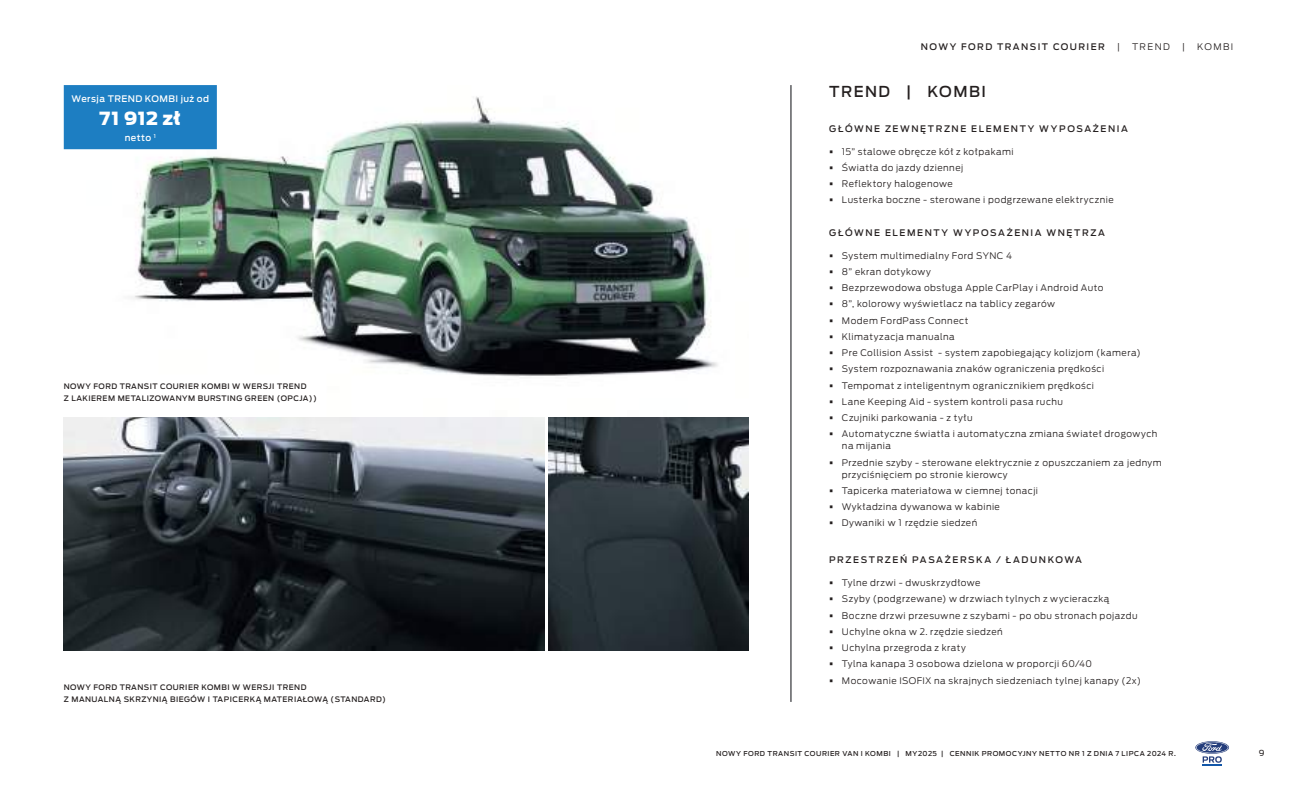
<style>
.page{position:relative;width:1297px;height:787px;background:#fff}
.page>*{position:absolute;margin:0;border:0;box-sizing:border-box;transform-origin:0 0}
.t1{font:900 18px "Ford Antenna";letter-spacing:.025em;color:#fff}
.t2{font:500 15px "Ford Antenna";letter-spacing:.095em;color:#241f1f}
.t3{font:300 9px/12px "Ford Antenna";letter-spacing:.05em;color:#241f1f}
.t4{font:500 9px "Ford Antenna";letter-spacing:.175em;color:#241f1f}
.t5{font:500 9px "Ford Antenna";letter-spacing:.05em;color:#fff}
.t6{font:8.25px "Ford Antenna";color:#241f1f}
.t7{font:500 7.5px/12px "Ford Antenna";letter-spacing:.06em;color:#241f1f}
.t8{font:500 6.75px "Ford Antenna";letter-spacing:.075em;color:#241f1f}
.s1{font-weight:900;font-size:10.5px}
</style>
<div class="page">
<svg style="left:1196px;top:741px;width:32px;height:24px"></svg>
<hr style="left:791px;top:85px;width:1px;height:617px;background:#0a0b10">
<img style="left:64px;top:417px;width:480px;height:234px">
<img style="left:549px;top:417px;width:199px;height:234px">
<img style="left:64px;top:96px;width:654px;height:281px">
<div style="left:64px;top:85px;width:153px;height:64px;background:#1d7ec2"></div>
<p class="t5" style="left:71px;top:91px;width:139px">Wersja TREND KOMBI już od</p>
<h1 class="t1" style="left:100px;top:102px;width:83px">71 912 zł</h1>
<p class="t5" style="left:125px;top:130px;width:33px">netto <sup>1</sup></p>
<p class="t7" style="left:64px;top:379px;width:255px">NOWY FORD TRANSIT COURIER KOMBI W WERSJI TREND<br>Z LAKIEREM METALIZOWANYM BURSTING GREEN (OPCJA))</p>
<p class="t7" style="left:64px;top:680px;width:324px">NOWY FORD TRANSIT COURIER KOMBI W WERSJI TREND<br>Z MANUALNĄ SKRZYNIĄ BIEGÓW I TAPICERKĄ MATERIAŁOWĄ (STANDARD)</p>
<p class="t4" style="left:921px;top:39px;width:185px">NOWY FORD TRANSIT COURIER</p>
<p class="t3" style="left:1117px;top:39px;width:4px">|</p>
<p class="t3" style="left:1132px;top:39px;width:39px">TREND</p>
<p class="t3" style="left:1182px;top:39px;width:4px">|</p>
<p class="t3" style="left:1197px;top:39px;width:38px">KOMBI</p>
<h2 class="t2" style="left:829px;top:78px;width:158px">TREND | KOMBI</h2>
<p class="t4" style="left:829px;top:121px;width:300px">GŁÓWNE ZEWNĘTRZNE ELEMENTY WYPOSAŻENIA</p>
<p class="t3" style="left:829px;top:144px;width:186px"><span class="s1">•</span> 15” stalowe obręcze kół z kołpakami</p>
<p class="t3" style="left:829px;top:160px;width:136px"><span class="s1">•</span> Światła do jazdy dziennej</p>
<p class="t3" style="left:829px;top:177px;width:125px"><span class="s1">•</span> Reflektory halogenowe</p>
<p class="t3" style="left:829px;top:193px;width:286px"><span class="s1">•</span> Lusterka boczne - sterowane i podgrzewane elektrycznie</p>
<p class="t4" style="left:829px;top:225px;width:277px">GŁÓWNE ELEMENTY WYPOSAŻENIA WNĘTRZA</p>
<p class="t3" style="left:829px;top:248px;width:184px"><span class="s1">•</span> System multimedialny Ford SYNC 4</p>
<p class="t3" style="left:829px;top:264px;width:103px"><span class="s1">•</span> 8” ekran dotykowy</p>
<p class="t3" style="left:829px;top:281px;width:276px"><span class="s1">•</span> Bezprzewodowa obsługa Apple CarPlay i Android Auto</p>
<p class="t3" style="left:829px;top:297px;width:227px"><span class="s1">•</span> 8”, kolorowy wyświetlacz na tablicy zegarów</p>
<p class="t3" style="left:829px;top:313px;width:141px"><span class="s1">•</span> Modem FordPass Connect</p>
<p class="t3" style="left:829px;top:329px;width:127px"><span class="s1">•</span> Klimatyzacja manualna</p>
<p class="t3" style="left:829px;top:346px;width:313px"><span class="s1">•</span> Pre Collision Assist - system zapobiegający kolizjom (kamera)</p>
<p class="t3" style="left:829px;top:362px;width:276px"><span class="s1">•</span> System rozpoznawania znaków ograniczenia prędkości</p>
<p class="t3" style="left:829px;top:378px;width:266px"><span class="s1">•</span> Tempomat z inteligentnym ogranicznikiem prędkości</p>
<p class="t3" style="left:829px;top:394px;width:235px"><span class="s1">•</span> Lane Keeping Aid - system kontroli pasa ruchu</p>
<p class="t3" style="left:829px;top:411px;width:145px"><span class="s1">•</span> Czujniki parkowania - z tyłu</p>
<p class="t3" style="left:842px;top:427px;width:317px;text-indent:-13px"><span class="s1">•</span> Automatyczne światła i automatyczna zmiana świateł drogowych na mijania</p>
<p class="t3" style="left:842px;top:455px;width:321px;text-indent:-13px"><span class="s1">•</span> Przednie szyby - sterowane elektrycznie z opuszczaniem za jednym przyciśnięciem po stronie kierowcy</p>
<p class="t3" style="left:829px;top:483px;width:210px"><span class="s1">•</span> Tapicerka materiałowa w ciemnej tonacji</p>
<p class="t3" style="left:829px;top:500px;width:172px"><span class="s1">•</span> Wykładzina dywanowa w kabinie</p>
<p class="t3" style="left:829px;top:516px;width:150px"><span class="s1">•</span> Dywaniki w 1 rzędzie siedzeń</p>
<p class="t4" style="left:829px;top:552px;width:254px">PRZESTRZEŃ PASAŻERSKA / ŁADUNKOWA</p>
<p class="t3" style="left:829px;top:575px;width:153px"><span class="s1">•</span> Tylne drzwi - dwuskrzydłowe</p>
<p class="t3" style="left:829px;top:592px;width:282px"><span class="s1">•</span> Szyby (podgrzewane) w drzwiach tylnych z wycieraczką</p>
<p class="t3" style="left:829px;top:608px;width:310px"><span class="s1">•</span> Boczne drzwi przesuwne z szybami - po obu stronach pojazdu</p>
<p class="t3" style="left:829px;top:624px;width:175px"><span class="s1">•</span> Uchylne okna w 2. rzędzie siedzeń</p>
<p class="t3" style="left:829px;top:640px;width:138px"><span class="s1">•</span> Uchylna przegroda z kraty</p>
<p class="t3" style="left:829px;top:657px;width:264px"><span class="s1">•</span> Tylna kanapa 3 osobowa dzielona w proporcji 60/40</p>
<p class="t3" style="left:829px;top:673px;width:313px"><span class="s1">•</span> Mocowanie ISOFIX na skrajnych siedzeniach tylnej kanapy (2x)</p>
<p class="t8" style="left:716px;top:747px;width:461px">NOWY FORD TRANSIT COURIER VAN I KOMBI | MY2025 | CENNIK PROMOCYJNY NETTO NR 1 Z DNIA 7 LIPCA 2024 R.</p>
<p class="t6" style="left:1259px;top:746px;width:7px">9</p>
</div>
